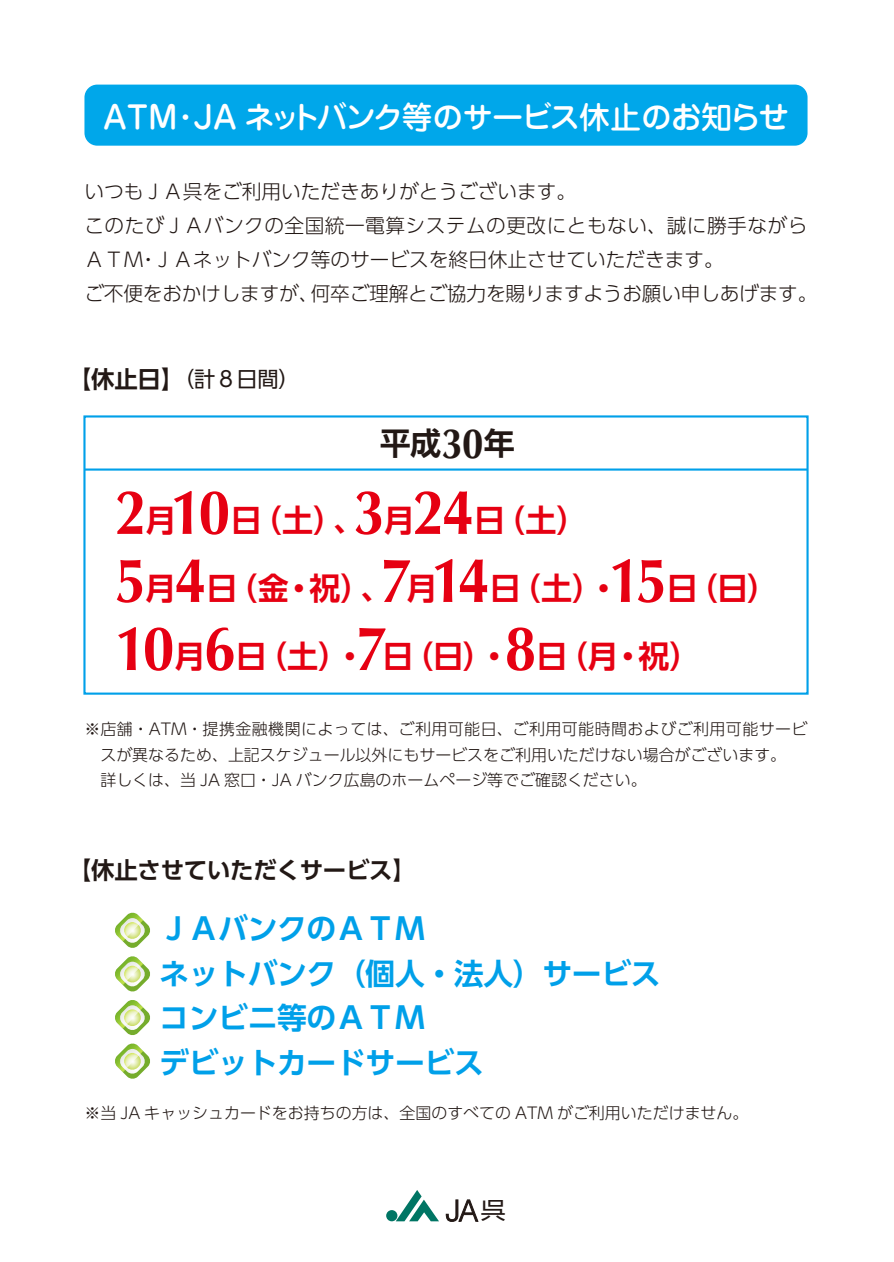
<style>
.page{position:relative;width:894px;height:1262px;background:#fff}
.page>*{position:absolute;margin:0;border:0;box-sizing:border-box;transform-origin:0 0}
.t1{font:500 31.2px "Jun 34 Pro";letter-spacing:-.055em;color:#fff}
.t2{font:700 31.05px/68.1px "UD Shin Go Pr 6 N De";color:#e60012}
.t3{font:700 31.05px "UD Shin Go Pr 6 N De";color:#221815}
.t4{font:700 29.7px/44.7px "UD Shin Go Pr 6 N De";letter-spacing:-.01em;color:#00a0e9}
.t5{font:700 23.4px "UD Shin Go Pr 6 N De";letter-spacing:-.01em;color:#221815}
.t6{font:23.4px "Shin Go Pr 5";color:#221815;scale:1.09 1}
.t7{font:21.3px "UD Shin Go Pr 6 N";color:#221815}
.t8{font:300 19.65px/34px "UD Shin Go Pr 6 N";color:#221815}
.t9{font:300 15.9px "UD Shin Go Pr 6 N";color:#221815}
.t10{font:300 15.9px "UD Shin Go Pr 6 N";letter-spacing:.03em;color:#221815}
.s1{font-family:"UD Shin Go Pr 6 N De";font-weight:700;font-size:23.4px}
.s2{font-family:"Optima";font-size:42.6px}
.s3{font-family:"Optima";font-size:63.3px}
</style>
<div class="page">
<div style="left:84px;top:85px;width:723px;height:61px;background:#00a7ea;border-radius:13px"></div>
<svg style="left:115px;top:912px;width:35px;height:36px"></svg>
<svg style="left:115px;top:956px;width:35px;height:36px"></svg>
<svg style="left:115px;top:1000px;width:35px;height:35px"></svg>
<svg style="left:115px;top:1043px;width:35px;height:36px"></svg>
<div style="left:83px;top:415px;width:725px;height:279px;border:2px solid #00a0e9"></div>
<hr style="left:84px;top:468px;width:723px;height:2px;background:#00a0e9">
<svg style="left:396px;top:1190px;width:43px;height:31px"></svg>
<div style="left:386px;top:1209px;width:11px;height:12px;background:#007564;border-radius:50%"></div>
<svg style="left:446px;top:1199px;width:33px;height:22px"></svg>
<h1 class="t1" style="left:103px;top:92px;width:688px">ATM･JA ネットバンク等のサービス休止のお知らせ</h1>
<p class="t8" style="left:84px;top:174px;width:734px">いつもＪＡ呉をご利用いただきありがとうございます。<br>このたびＪＡバンクの全国統一電算システムの更改にともない、誠に勝手ながらＡＴＭ・ＪＡネットバンク等のサービスを終日休止させていただきます。<br>ご不便をおかけしますが、何卒ご理解とご協力を賜りますようお願い申しあげます。</p>
<p class="t7" style="left:68px;top:362px;width:233px"><span class="s1">【休止日】</span>（計８日間）</p>
<h2 class="t3" style="left:380px;top:418px;width:136px">平成<span class="s2">30</span>年</h2>
<h2 class="t2" style="left:115px;top:485px;width:664px"><span class="s3">2</span>月<span class="s3">10</span>日（土）、<span class="s3">3</span>月<span class="s3">24</span>日（土）<br><span class="s3">5</span>月<span class="s3">4</span>日（金・祝）、<span class="s3">7</span>月<span class="s3">14</span>日（土）・<span class="s3">15</span>日（日）<br><span class="s3">10</span>月<span class="s3">6</span>日（土）・<span class="s3">7</span>日（日）・<span class="s3">8</span>日（月・祝）</h2>
<p class="t10" style="left:84px;top:716px;width:724px">※店舗・ATM・提携金融機関によっては、ご利用可能日、ご利用可能時間およびご利用可能サービ</p>
<p class="t9" style="left:100px;top:741px;width:687px">スが異なるため、上記スケジュール以外にもサービスをご利用いただけない場合がございます。</p>
<p class="t9" style="left:84px;top:767px;width:564px">　詳しくは、当 JA 窓口・JA バンク広島のホームページ等でご確認ください。</p>
<p class="t5" style="left:68px;top:851px;width:349px">【休止させていただくサービス】</p>
<h3 class="t4" style="left:159px;top:905px;width:503px">ＪＡバンクのＡＴＭ<br>ネットバンク（個人・法人）サービスコンビニ等のＡＴＭ<br>デビットカードサービス</h3>
<p class="t9" style="left:84px;top:1100px;width:665px">※当 JA キャッシュカードをお持ちの方は、全国のすべての ATM がご利用いただけません。</p>
<p class="t6" style="left:480px;top:1190px;width:25px">呉</p>
</div>
